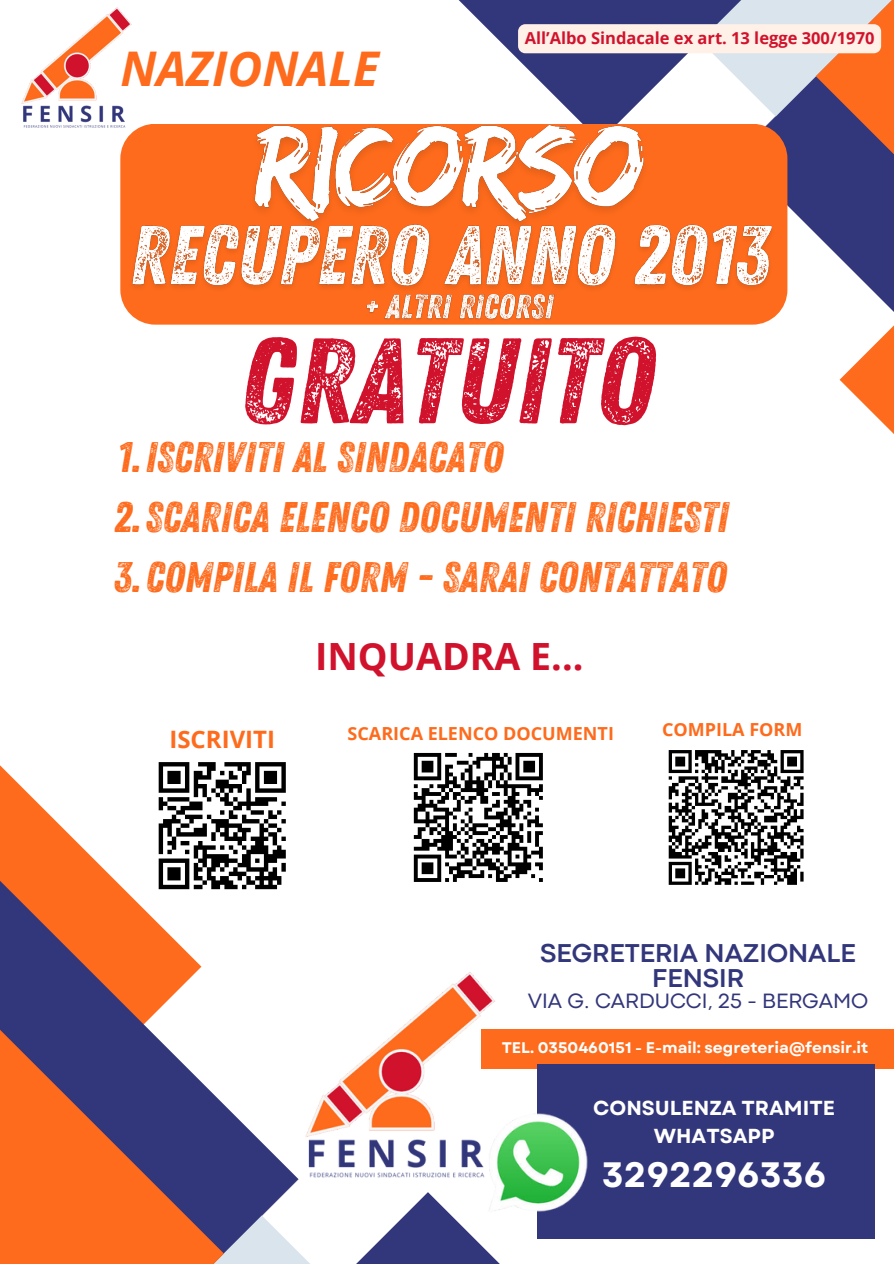
<style>
.page{position:relative;width:894px;height:1264px;background:#fff}
.page>*{position:absolute;margin:0;border:0;box-sizing:border-box;transform-origin:0 0}
.t1{font:121.35px "Zing Rust G2 Base";color:#d1122c}
.t2{font:italic 700 47.85px "Open Sans";color:#fe6b1c}
.t3{font:42.75px "Zing Rust G2 Base";color:#fe6b1c}
.t4{font:700 37.5px "Open Sans";color:#d1122c}
.t5{font:700 35.25px "Garet";color:#fff}
.t6{font:700 27px/24.8px "Codec Pro";color:#32367a;text-align:center}
.t7{font:700 24px "Open Sans";color:#fe6b1c}
.t8{font:21.6px "Codec Pro";color:#32367a}
.t9{font:700 20.25px/28.2px "Garet";color:#fff;text-align:center}
.t10{font:700 18px "Open Sans";color:#fe6b1c}
.t11{font:700 16.5px "Open Sans";color:#d1122c}
.t12{font:700 15.3px "Garet";color:#fff}
</style>
<div class="page">
<svg style="left:0;top:765px;width:39px;height:39px"></svg>
<svg style="left:0;top:804px;width:276px;height:388px"></svg>
<svg style="left:224px;top:1192px;width:372px;height:71px"></svg>
<svg style="left:0;top:953px;width:224px;height:310px;background:#a3615b"></svg>
<svg style="left:458px;top:0;width:60px;height:60px"></svg>
<div style="left:480px;top:1029px;width:413px;height:39px;background:#fe6b1c"></div>
<div style="left:537px;top:1064px;width:337px;height:174px;background:#32367a"></div>
<img style="left:21px;top:7px;width:119px;height:124px">
<img style="left:480px;top:1113px;width:108px;height:108px">
<div style="left:120px;top:124px;width:667px;height:200px;background:#fe6b1c;border-radius:35px"></div>
<img style="left:123px;top:224px;width:395px;height:86px">
<img style="left:241px;top:125px;width:277px;height:114px">
<div style="left:150px;top:753px;width:144px;height:145px;background:#fff"></div>
<svg style="left:158px;top:762px;width:128px;height:128px"></svg>
<svg style="left:413px;top:752px;width:130px;height:130px"></svg>
<svg style="left:668px;top:750px;width:136px;height:135px"></svg>
<img style="left:276px;top:972px;width:234px;height:220px">
<svg style="left:518px;top:0;width:375px;height:433px"></svg>
<img style="left:361px;top:286px;width:197px;height:43px">
<p class="t2" style="left:120px;top:34px;width:260px">NAZIONALE</p>
<p class="t11" style="left:524px;top:27px;width:351px">All’Albo Sindacale ex art. 13 legge 300/1970</p>
<p class="t1" style="left:239px;top:310px;width:416px">GRATUITO</p>
<p class="t3" style="left:117px;top:432px;width:387px">1.ISCRIVITI AL SINDACATO</p>
<p class="t3" style="left:114px;top:492px;width:616px">2.SCARICA ELENCO DOCUMENTI RICHIESTI</p>
<h6 class="t3" style="left:114px;top:552px;width:614px">3.COMPILA IL FORM - SARAI CONTATTATO</h6>
<p class="t4" style="left:315px;top:630px;width:270px">INQUADRA E...</p>
<p class="t7" style="left:169px;top:722px;width:107px">ISCRIVITI</p>
<p class="t10" style="left:347px;top:720px;width:268px">SCARICA ELENCO DOCUMENTI</p>
<p class="t10" style="left:662px;top:716px;width:142px">COMPILA FORM</p>
<h4 class="t6" style="left:540px;top:943px;width:317px">SEGRETERIA NAZIONALE<br>FENSIR</h4>
<h1 class="t8" style="left:527px;top:993px;width:342px">VIA G. CARDUCCI, 25 - BERGAMO</h1>
<p class="t12" style="left:501px;top:1036px;width:368px">TEL. 0350460151 - E-mail: segreteria@fensir.it</p>
<p class="t9" style="left:593px;top:1094px;width:243px">CONSULENZA TRAMITE<br>WHATSAPP</p>
<p class="t5" style="left:601px;top:1149px;width:226px">3292296336</p>
</div>
